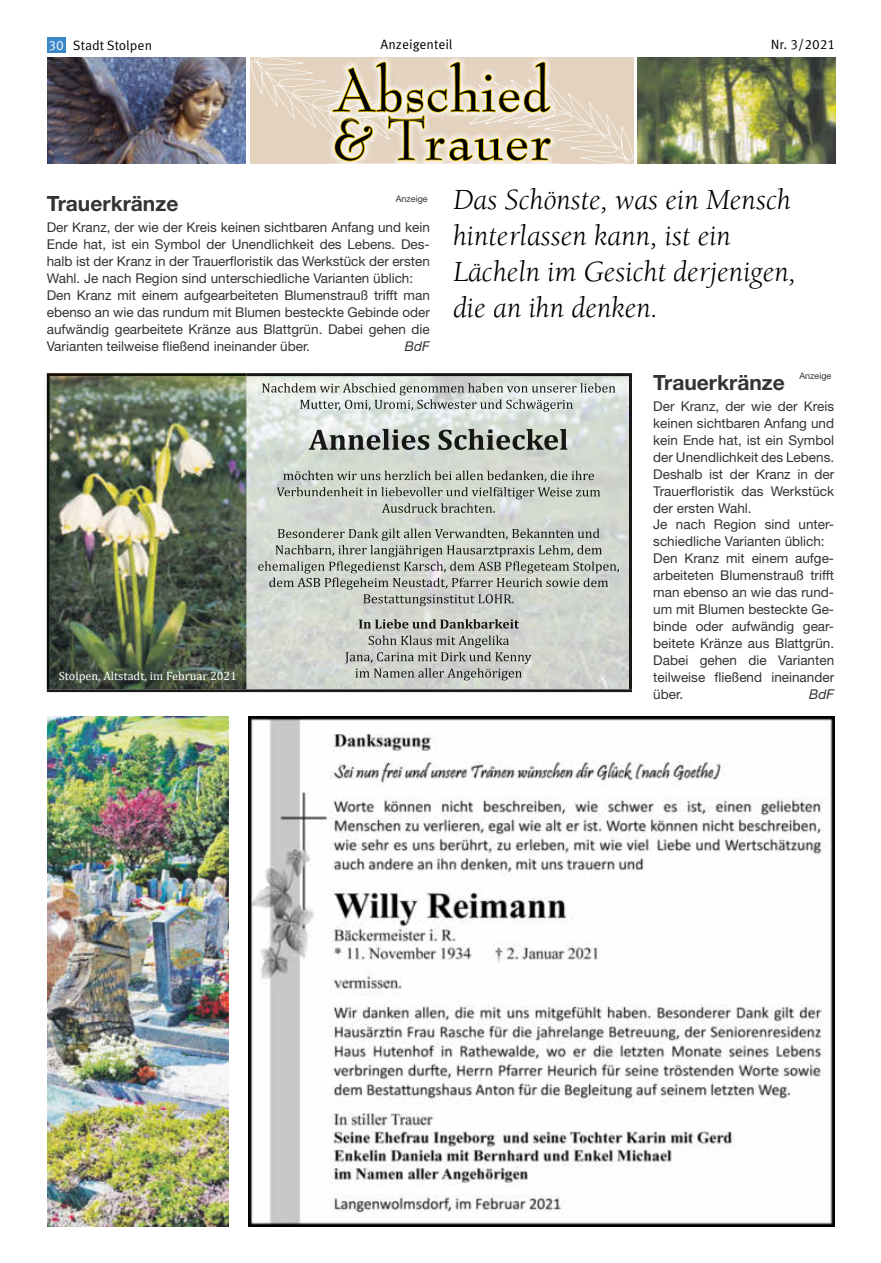
<style>
.page{position:relative;width:881px;height:1263px;background:#fff}
.page>*{position:absolute;margin:0;border:0;box-sizing:border-box;transform-origin:0 0}
.t1{font:63.3px "Bernhard Modern Std";color:#000}
.t2{font:63.3px "Bernhard Modern";letter-spacing:.02em;color:#000}
.t3{font:italic 30px/36px "Berkeley";color:#000}
.t4{font:700 21px "Helvetica Neue LT";color:#333}
.t5{font:13.5px/17px "Helvetica Neue LT";color:#333}
.t6{font:13.5px "Meta Pro Norm 30";color:#000}
.t7{font:italic 13.5px "Helvetica Neue LT";color:#333}
.t8{font:11.85px "Cambria";color:#fff}
.t9{font:9px "Helvetica Neue LT";color:#333}
.s1{color:#fff}
</style>
<div class="page">
<div style="left:47px;top:37px;width:18px;height:15px;background:#3c87c8"></div>
<svg style="left:251px;top:57px;width:381px;height:107px;background:#e8d8b7"></svg>
<img style="left:48px;top:57px;width:198px;height:107px">
<img style="left:637px;top:57px;width:197px;height:107px">
<img style="left:249px;top:716px;width:584px;height:511px">
<img style="left:47px;top:373px;width:584px;height:319px">
<img style="left:246px;top:373px;width:385px;height:53px">
<img style="left:583px;top:425px;width:48px;height:265px">
<img style="left:246px;top:689px;width:338px;height:1px">
<img style="left:262px;top:383px;width:353px;height:12px">
<img style="left:300px;top:399px;width:236px;height:12px">
<svg style="left:536px;top:400px;width:6px;height:9px"></svg>
<img style="left:543px;top:400px;width:29px;height:12px">
<img style="left:308px;top:429px;width:259px;height:21px">
<svg style="left:283px;top:471px;width:17px;height:9px"></svg>
<img style="left:302px;top:471px;width:292px;height:11px">
<img style="left:276px;top:487px;width:221px;height:9px">
<svg style="left:497px;top:488px;width:6px;height:8px"></svg>
<img style="left:503px;top:487px;width:97px;height:12px">
<img style="left:381px;top:503px;width:113px;height:10px">
<img style="left:278px;top:529px;width:321px;height:12px">
<img style="left:275px;top:545px;width:122px;height:12px">
<svg style="left:398px;top:545px;width:6px;height:9px"></svg>
<img style="left:405px;top:545px;width:197px;height:12px">
<img style="left:258px;top:561px;width:77px;height:12px">
<img style="left:340px;top:561px;width:171px;height:12px">
<svg style="left:336px;top:561px;width:5px;height:10px"></svg>
<img style="left:516px;top:561px;width:103px;height:12px">
<svg style="left:512px;top:561px;width:5px;height:10px"></svg>
<img style="left:269px;top:578px;width:62px;height:9px">
<img style="left:336px;top:578px;width:272px;height:12px">
<svg style="left:332px;top:578px;width:5px;height:9px"></svg>
<img style="left:363px;top:594px;width:150px;height:12px">
<img style="left:359px;top:619px;width:160px;height:10px">
<img style="left:368px;top:635px;width:140px;height:13px">
<img style="left:345px;top:652px;width:186px;height:12px">
<img style="left:355px;top:668px;width:129px;height:12px">
<svg style="left:485px;top:669px;width:6px;height:9px"></svg>
<img style="left:492px;top:669px;width:30px;height:11px">
<img style="left:48px;top:716px;width:181px;height:511px">
<p class="t6" style="left:48px;top:35px;width:105px"><span class="s1">30</span> Stadt Stolpen</p>
<p class="t6" style="left:380px;top:34px;width:73px">Anzeigenteil</p>
<p class="t6" style="left:770px;top:34px;width:66px">Nr. 3/2021</p>
<h1 class="t1" style="left:332px;top:57px;width:219px">Abschied</h1>
<h1 class="t2" style="left:332px;top:106px;width:221px">&amp; Trauer</h1>
<h3 class="t4" style="left:47px;top:191px;width:133px">Trauerkränze</h3>
<p class="t9" style="left:395px;top:194px;width:33px">Anzeige</p>
<p class="t5" style="left:47px;top:219px;width:384px">Der Kranz, der wie der Kreis keinen sichtbaren Anfang und kein Ende hat, ist ein Symbol der Unendlichkeit des Lebens. Des&shy;halb ist der Kranz in der Trauerfloristik das Werkstück der ersten Wahl. Je nach Region sind unterschiedliche Varianten üblich:<br>Den Kranz mit einem aufgearbeiteten Blumenstrauß trifft man ebenso an wie das rundum mit Blumen besteckte Gebinde oder aufwändig gearbeitete Kränze aus Blattgrün. Dabei gehen die Varianten teilweise fließend ineinander über.</p>
<p class="t7" style="left:404px;top:338px;width:27px">BdF</p>
<p class="t8" style="left:59px;top:669px;width:180px">Stolpen, Altstadt, im Februar 2021</p>
<h2 class="t3" style="left:453px;top:183px;width:344px">Das Schönste, was ein Mensch hinterlassen kann, ist ein<br>Lächeln im Gesicht derjenigen, die an ihn denken.</h2>
<p class="t9" style="left:799px;top:370px;width:33px">Anzeige</p>
<h3 class="t4" style="left:653px;top:369px;width:133px">Trauerkränze</h3>
<p class="t5" style="left:653px;top:397px;width:182px">Der Kranz, der wie der Kreis keinen sichtbaren Anfang und kein Ende hat, ist ein Symbol der Unendlichkeit des Lebens.<br>Deshalb ist der Kranz in der<br>Trauerfloristik das Werkstück der ersten Wahl.<br>Je nach Region sind unter&shy;schiedliche Varianten üblich:<br>Den Kranz mit einem aufge&shy;arbeiteten Blumenstrauß trifft man ebenso an wie das rund&shy;um mit Blumen besteckte Ge&shy;binde oder aufwändig gear&shy;beitete Kränze aus Blattgrün.<br>Dabei gehen die Varianten teilweise fließend ineinander über.</p>
<p class="t7" style="left:808px;top:686px;width:27px">BdF</p>
</div>
